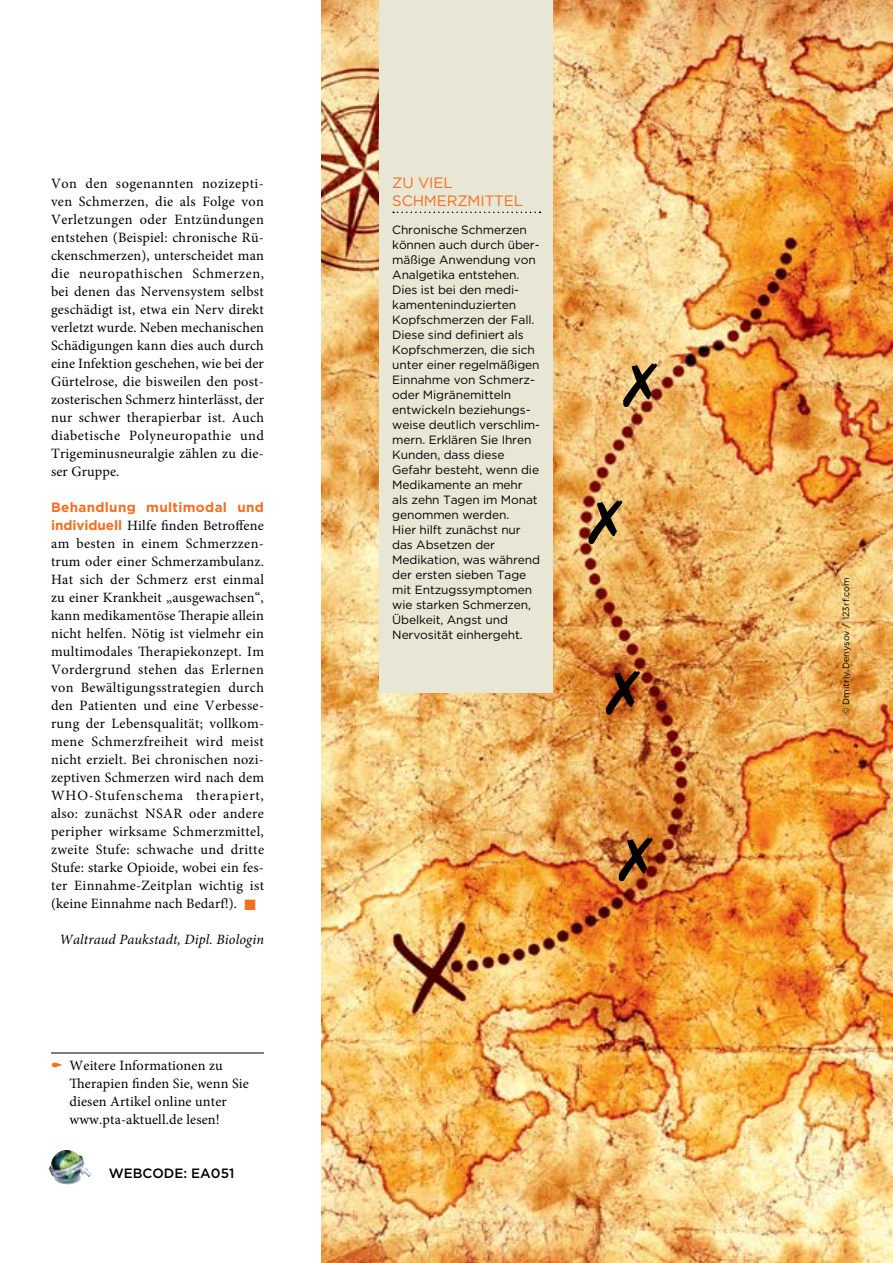
<style>
.page{position:relative;width:893px;height:1263px;background:#fff}
.page>*{position:absolute;margin:0;border:0;box-sizing:border-box;transform-origin:0 0}
.t1{font:15px/18px "Gotham";letter-spacing:-.01em;color:#f36f21}
.t2{font:14.25px/18px "Minion Pro";letter-spacing:.01em;color:#000;text-align:justify}
.t3{font:italic 14.25px "Minion Pro";letter-spacing:.01em;color:#000}
.t4{font:700 13.5px "Gotham";letter-spacing:.025em;color:#f36f21}
.t5{font:500 13.5px "Gotham";color:#000}
.t6{font:12px/15px "Gotham";letter-spacing:-.01em;color:#000}
.t7{font:9px "Gotham";color:#000}
.s1{font-family:"Gotham";font-weight:700;font-size:13.5px;color:#f36f21}
.s2{color:#f36f21}
</style>
<div class="page">
<img style="left:322px;top:0;width:571px;height:1263px">
<div style="left:380px;top:0;width:173px;height:692px;background:#e8e6d4"></div>
<svg style="left:393px;top:212px;width:147px;height:1px"></svg>
<hr style="left:51px;top:1053px;width:213px;height:1px;background:#000">
<img style="left:51px;top:1150px;width:15px;height:12px">
<svg style="left:623px;top:363px;width:34px;height:44px"></svg>
<svg style="left:588px;top:500px;width:34px;height:44px"></svg>
<svg style="left:606px;top:670px;width:34px;height:45px;background:#ba541d"></svg>
<svg style="left:618px;top:837px;width:35px;height:44px;background:#cd762e"></svg>
<p class="t2" style="left:51px;top:175px;width:215px">Von den sogenannten nozizepti&shy;ven Schmerzen, die als Folge von Verletzungen oder Entzündungen entstehen (Beispiel: chronische Rü&shy;ckenschmerzen), unterscheidet man die neuropathischen Schmerzen, bei denen das Nervensystem selbst geschädigt ist, etwa ein Nerv direkt verletzt wurde. Neben mechanischen Schädigungen kann dies auch durch eine Infektion geschehen, wie bei der Gürtelrose, die bisweilen den post&shy;zosterischen Schmerz hinterlässt, der nur schwer therapierbar ist. Auch diabetische Polyneuropathie und Trigeminusneuralgie zählen zu die&shy;ser Gruppe.</p>
<p class="t4" style="left:51px;top:498px;width:214px">Behandlung multimodal und</p>
<p class="t2" style="left:51px;top:517px;width:215px"><span class="s1">individuell</span> Hilfe finden Betroffene am besten in einem Schmerzzen&shy;trum oder einer Schmerzambulanz.<br>Hat sich der Schmerz erst einmal zu einer Krankheit „ausgewachsen“, kann medikamentöse Therapie allein nicht helfen. Nötig ist vielmehr ein multimodales Therapiekonzept. Im Vordergrund stehen das Erlernen von Bewältigungsstrategien durch den Patienten und eine Verbesse&shy;rung der Lebensqualität; vollkom&shy;mene Schmerzfreiheit wird meist nicht erzielt. Bei chronischen nozi&shy;zeptiven Schmerzen wird nach dem WHO-Stufenschema therapiert, also: zunächst NSAR oder andere peripher wirksame Schmerzmittel, zweite Stufe: schwache und dritte Stufe: starke Opioide, wobei ein fes&shy;ter Einnahme-Zeitplan wichtig ist (keine Einnahme nach Bedarf!). <span class="s2">■</span></p>
<p class="t3" style="left:59px;top:930px;width:206px">Waltraud Paukstadt, Dipl. Biologin</p>
<p class="t2" style="left:69px;top:1057px;width:181px;text-align:left">Weitere Informationen zu<br>Therapien finden Sie, wenn Sie diesen Artikel online unter www.pta-aktuell.de lesen!</p>
<p class="t5" style="left:109px;top:1164px;width:127px">WEBCODE: EA051</p>
<p class="t1" style="left:392px;top:174px;width:132px">ZU VIEL<br>SCHMERZMITTEL</p>
<p class="t6" style="left:392px;top:222px;width:149px">Chronische Schmerzen können auch durch über&shy;mäßige Anwendung von<br>Analgetika entstehen.<br>Dies ist bei den medi&shy;kamenteninduzierten<br>Kopfschmerzen der Fall.<br>Diese sind definiert als<br>Kopfschmerzen, die sich unter einer regelmäßigen<br>Einnahme von Schmerz&shy;oder Migränemitteln entwickeln beziehungs&shy;weise deutlich verschlim&shy;mern. Erklären Sie Ihren<br>Kunden, dass diese<br>Gefahr besteht, wenn die<br>Medikamente an mehr als zehn Tagen im Monat genommen werden.<br>Hier hilft zunächst nur das Absetzen der<br>Medikation, was während der ersten sieben Tage mit Entzugssymptomen wie starken Schmerzen,<br>Übelkeit, Angst und<br>Nervosität einhergeht.</p>
<p class="t7" style="left:840px;top:715px;width:139px;rotate:-90deg">© Dmitriy Denysov / 123rf.com</p>
</div>
